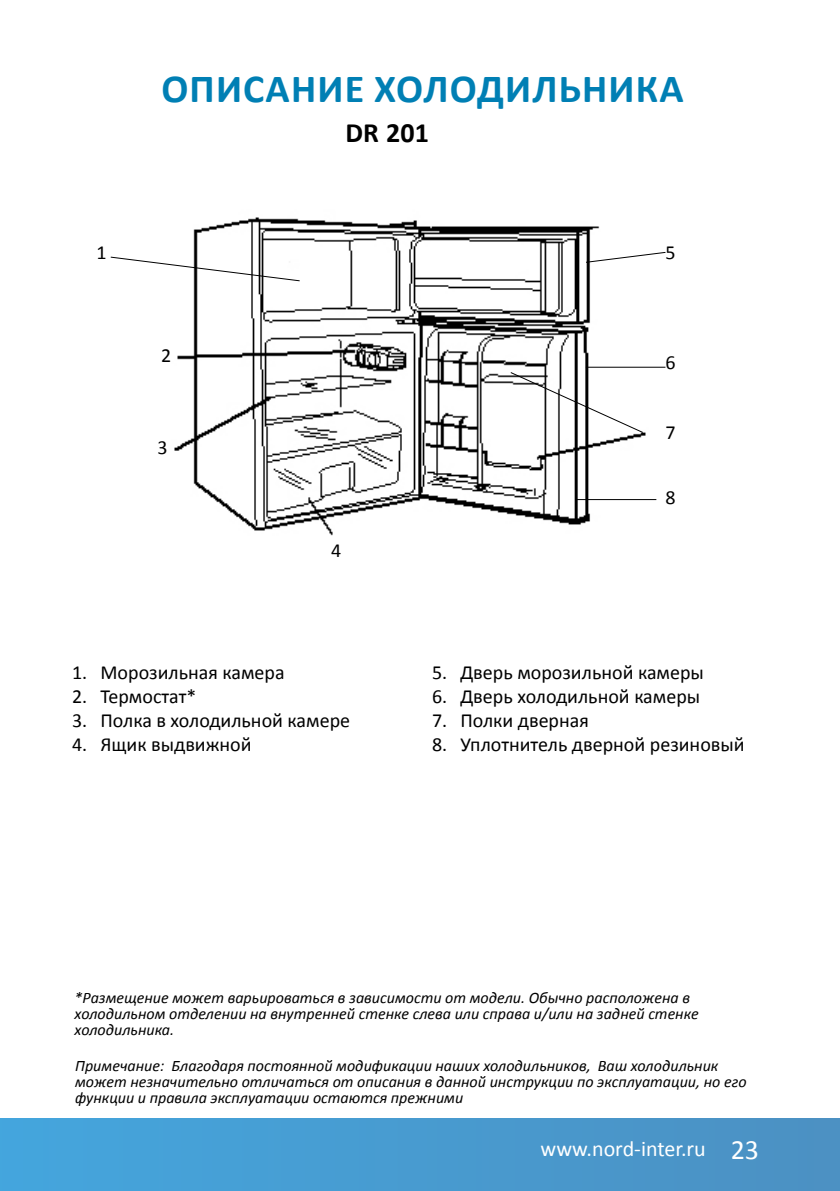
<style>
.page{position:relative;width:840px;height:1191px;background:#fff}
.page>*{position:absolute;margin:0;border:0;box-sizing:border-box;transform-origin:0 0}
.t1{font:700 40px "Calibri";color:#007fb4}
.t2{font:700 28px "Calibri";color:#000}
.t3{font:22px "Calibri";color:#fff}
.t4{font:20px "Calibri";color:#000}
.t5{font:italic 16px/16px "Calibri";color:#000}
.s1{font-size:28px}
</style>
<div class="page">
<img style="left:0;top:1118px;width:839px;height:73px">
<img style="left:174px;top:217px;width:481px;height:319px">
<svg style="left:110px;top:256px;width:190px;height:26px"></svg>
<svg style="left:584px;top:251px;width:82px;height:12px"></svg>
<hr style="left:585px;top:367px;width:80px;height:1px;background:#000">
<hr style="left:576px;top:499px;width:80px;height:1px;background:#000">
<svg style="left:509px;top:371px;width:134px;height:63px"></svg>
<h1 class="t1" style="left:161px;top:60px;width:54px">Описание</h1>
<h1 class="t1" style="left:374px;top:60px;width:27px">холодильника</h1>
<h2 class="t2" style="left:345px;top:113px;width:85px">DR 201</h2>
<p class="t4" style="left:96px;top:238px;width:12px">1</p>
<p class="t4" style="left:665px;top:238px;width:12px">5</p>
<p class="t4" style="left:161px;top:341px;width:12px">2</p>
<p class="t4" style="left:157px;top:434px;width:12px">3</p>
<p class="t4" style="left:331px;top:536px;width:12px">4</p>
<p class="t4" style="left:72px;top:658px;width:214px">1. Морозильная камера</p>
<p class="t4" style="left:72px;top:682px;width:126px">2. Термостат*</p>
<p class="t4" style="left:72px;top:706px;width:279px">3. Полка в холодильной камере</p>
<p class="t4" style="left:72px;top:730px;width:181px">4. Ящик выдвижной</p>
<p class="t4" style="left:665px;top:349px;width:12px">6</p>
<p class="t4" style="left:665px;top:418px;width:12px">7</p>
<p class="t4" style="left:665px;top:484px;width:12px">8</p>
<p class="t4" style="left:432px;top:658px;width:273px">5. Дверь морозильной камеры</p>
<p class="t4" style="left:432px;top:682px;width:269px">6. Дверь холодильной камеры</p>
<p class="t4" style="left:432px;top:706px;width:158px">7. Полки дверная</p>
<p class="t4" style="left:432px;top:730px;width:314px">8. Уплотнитель дверной резиновый</p>
<p class="t5" style="left:75px;top:989px;width:625px">*Размещение может варьироваться в зависимости от модели. Обычно расположена в холодильном отделении на внутренней стенке слева или справа и/или на задней стенке холодильника.</p>
<p class="t5" style="left:75px;top:1056px;width:672px">Примечание: Благодаря постоянной модификации наших холодильников, Ваш холодильник может незначительно отличаться от описания в данной инструкции по эксплуатации, но его функции и правила эксплуатации остаются прежними</p>
<h3 class="t3" style="left:540px;top:1133px;width:220px">www.nord-inter.ru <span class="s1">23</span></h3>
</div>
